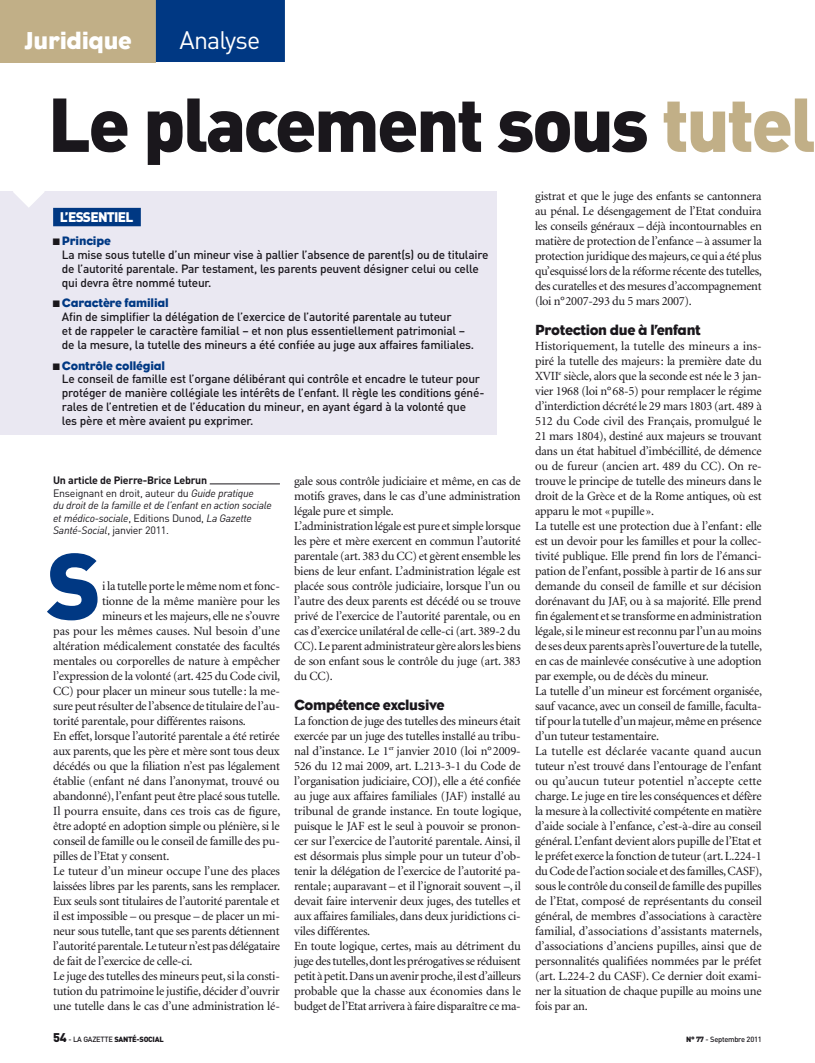
<style>
.page{position:relative;width:815px;height:1063px;background:#fff}
.page>*{position:absolute;margin:0;border:0;box-sizing:border-box;transform-origin:0 0}
.LETTRINE{font:900 92.88px "DIN";color:#003883}
.TITRE{font:900 75px "DIN";letter-spacing:-.035em;color:#1a171c}
.rubrique{font:25px "Eagle";letter-spacing:-.015em;color:#fff}
.sous-rubrique{font:25px "DIN";letter-spacing:-.035em;color:#fff}
.INTER{font:15px "Eagle";letter-spacing:-.025em;color:#1a171c}
.fiche_SURTITRE_nab{font:900 13.75px "DIN";letter-spacing:-.055em;color:#fff}
.TEXTE{font:12.5px/15px "Minion";letter-spacing:-.02em;color:#1a171c;text-align:justify}
.LETTRINE-2{font:12.5px "Minion";letter-spacing:-.02em;color:#1a171c}
.fiche_TEXTE{font:12.5px "Eagle";letter-spacing:-.015em;color:#003883}
.fiche_TEXTE-2{font:500 11.88px/13.8px "DIN";letter-spacing:-.02em;color:#1a171c}
.SIGNATURE_fonction{font:italic 10.62px/12.5px "DIN";letter-spacing:-.025em;color:#1a171c}
.SIGNATURE_auteur{font:700 10.62px "DIN";letter-spacing:-.025em;color:#1a171c}
.t1{font:900 7.5px "DIN";letter-spacing:-.035em;color:#1a171c}
.t2{font:500 7.5px "DIN";letter-spacing:-.035em;color:#1a171c}
.s1{color:#c1af87}
.s2{color:#1a171c}
.s3{font-style:normal}
.s4{font-size:12.5px}
.s5{font-weight:500}
.s6{font-weight:900}
</style>
<div class="page">
<div style="left:0;top:0;width:156px;height:62px;background:#c1af87"></div>
<div style="left:156px;top:0;width:129px;height:62px;background:#003883"></div>
<div style="left:0;top:192px;width:496px;height:243px;background:#eae8f2"></div>
<div style="left:53px;top:208px;width:88px;height:18px;background:#003883"></div>
<svg style="left:14px;top:191px;width:31px;height:16px"></svg>
<hr style="left:53px;top:484px;width:227px;height:1px;background:#1a171c">
<hr style="left:53px;top:482px;width:157px;height:3px;background:#fff">
<p class="rubrique" style="left:24px;top:26px;width:109px">Juridique</p>
<p class="sous-rubrique" style="left:180px;top:24px;width:82px">Analyse</p>
<p class="TITRE" style="left:48px;top:75px;width:770px">Le placement sous <span class="s1">tutel</span></p>
<p class="fiche_SURTITRE_nab" style="left:60px;top:208px;width:75px">L’ESSENTIEL</p>
<p class="fiche_TEXTE" style="left:53px;top:234px;width:60px"><span class="s2">■</span> Principe</p>
<p class="fiche_TEXTE-2" style="left:62px;top:248px;width:428px">La mise sous tutelle d’un mineur vise à pallier l’absence de parent(s) ou de titulaire de l’autorité parentale. Par testament, les parents peuvent désigner celui ou celle qui devra être nommé tuteur.</p>
<p class="fiche_TEXTE" style="left:53px;top:296px;width:117px"><span class="s2">■</span> Caractère familial</p>
<p class="fiche_TEXTE-2" style="left:62px;top:310px;width:414px">Afin de simplifier la délégation de l’exercice de l’autorité parentale au tuteur<br>et de rappeler le caractère familial – et non plus essentiellement patrimonial – de la mesure, la tutelle des mineurs a été confiée au juge aux affaires familiales.</p>
<p class="fiche_TEXTE" style="left:53px;top:358px;width:114px"><span class="s2">■</span> Contrôle collégial</p>
<p class="fiche_TEXTE-2" style="left:62px;top:372px;width:424px">Le conseil de famille est l’organe délibérant qui contrôle et encadre le tuteur pour protéger de manière collégiale les intérêts de l’enfant. Il règle les conditions géné&shy;rales de l’entretien et de l’éducation du mineur, en ayant égard à la volonté que<br>les père et mère avaient pu exprimer.</p>
<p class="SIGNATURE_auteur" style="left:53px;top:473px;width:156px">Un article de Pierre-Brice Lebrun</p>
<p class="SIGNATURE_fonction" style="left:53px;top:486px;width:220px"><span class="s3">Enseignant en droit, auteur du</span> Guide pratique<br>du droit de la famille et de l’enfant en action sociale et médico-sociale<span class="s3">, Editions Dunod,</span> La Gazette Santé-Social<span class="s3">, janvier 2011.</span></p>
<p class="LETTRINE" style="left:46px;top:524px;width:57px">S</p>
<p class="LETTRINE-2" style="left:102px;top:580px;width:179px">i la tutelle porte le même nom et fonc-</p>
<p class="LETTRINE-2" style="left:102px;top:595px;width:180px">tionne de la même manière pour les</p>
<p class="LETTRINE-2" style="left:102px;top:610px;width:179px">mineurs et les majeurs, elle ne s’ouvre</p>
<p class="LETTRINE-2" style="left:53px;top:625px;width:228px">pas pour les mêmes causes. Nul besoin d’une</p>
<p class="LETTRINE-2" style="left:53px;top:640px;width:228px">altération médicalement constatée des facultés</p>
<p class="LETTRINE-2" style="left:53px;top:655px;width:228px">mentales ou corporelles de nature à empêcher</p>
<p class="LETTRINE-2" style="left:53px;top:670px;width:229px">l’expression de la volonté (art. 425 du Code civil,</p>
<p class="LETTRINE-2" style="left:53px;top:685px;width:228px">CC) pour placer un mineur sous tutelle: la me-</p>
<p class="LETTRINE-2" style="left:53px;top:700px;width:228px">sure peut résulter de l’absence de titulaire de l’au-</p>
<p class="LETTRINE-2" style="left:53px;top:715px;width:194px">torité parentale, pour différentes raisons.</p>
<p class="TEXTE" style="left:53px;top:729px;width:229px">En effet, lorsque l’autorité parentale a été retirée aux parents, que les père et mère sont tous deux décédés ou que la filiation n’est pas légalement établie (enfant né dans l’anonymat, trouvé ou abandonné), l’enfant peut être placé sous tutelle.<br>Il pourra ensuite, dans ces trois cas de figure, être adopté en adoption simple ou plénière, si le conseil de famille ou le conseil de famille des pu&shy;pilles de l’Etat y consent.</p>
<p class="TEXTE" style="left:53px;top:864px;width:228px">Le tuteur d’un mineur occupe l’une des places laissées libres par les parents, sans les remplacer.<br>Eux seuls sont titulaires de l’autorité parentale et il est impossible – ou presque – de placer un mi&shy;neur sous tutelle, tant que ses parents détiennent l’autorité parentale. Le tuteur n’est pas délégataire de fait de l’exercice de celle-ci.</p>
<p class="TEXTE" style="left:53px;top:969px;width:228px">Le juge des tutelles des mineurs peut, si la consti&shy;tution du patrimoine le justifie, décider d’ouvrir une tutelle dans le cas d’une administration lé-</p>
<p class="TEXTE" style="left:294px;top:474px;width:228px">gale sous contrôle judiciaire et même, en cas de motifs graves, dans le cas d’une administration légale pure et simple.</p>
<p class="TEXTE" style="left:294px;top:519px;width:228px">L’administration légale est pure et simple lorsque les père et mère exercent en commun l’autorité parentale (art. 383 du CC) et gèrent ensemble les biens de leur enfant. L’administration légale est placée sous contrôle judiciaire, lorsque l’un ou l’autre des deux parents est décédé ou se trouve privé de l’exercice de l’autorité parentale, ou en cas d’exercice unilatéral de celle-ci (art. 389-2 du CC). Le parent administrateur gère alors les biens de son enfant sous le contrôle du juge (art. 383 du CC).</p>
<p class="INTER" style="left:294px;top:696px;width:152px">Compétence exclusive</p>
<p class="TEXTE" style="left:294px;top:714px;width:229px">La fonction de juge des tutelles des mineurs était exercée par un juge des tutelles installé au tribu&shy;nal d’instance. Le 1<sup>er</sup> janvier 2010 (loi n°2009- 526 du 12 mai 2009, art. L.213-3-1 du Code de l’organisation judiciaire, COJ), elle a été confiée au juge aux affaires familiales (JAF) installé au tribunal de grande instance. En toute logique, puisque le JAF est le seul à pouvoir se pronon&shy;cer sur l’exercice de l’autorité parentale. Ainsi, il est désormais plus simple pour un tuteur d’ob&shy;tenir la délégation de l’exercice de l’autorité pa&shy;rentale; auparavant – et il l’ignorait souvent –, il devait faire intervenir deux juges, des tutelles et aux affaires familiales, dans deux juridictions ci&shy;viles différentes.</p>
<p class="TEXTE" style="left:294px;top:939px;width:228px">En toute logique, certes, mais au détriment du juge des tutelles, dont les prérogatives se réduisent petit à petit. Dans un avenir proche, il est d’ailleurs probable que la chasse aux économies dans le budget de l’Etat arrivera à faire disparaître ce ma-</p>
<p class="TEXTE" style="left:535px;top:189px;width:228px">gistrat et que le juge des enfants se cantonnera au pénal. Le désengagement de l’Etat conduira les conseils généraux – déjà incontournables en matière de protection de l’enfance – à assumer la protection juridique des majeurs, ce qui a été plus qu’esquissé lors de la réforme récente des tutelles, des curatelles et des mesures d’accompagnement (loi n°2007-293 du 5 mars 2007).</p>
<p class="INTER" style="left:535px;top:321px;width:167px">Protection due à l’enfant</p>
<p class="TEXTE" style="left:535px;top:339px;width:228px">Historiquement, la tutelle des mineurs a ins&shy;piré la tutelle des majeurs: la première date du XVII<sup>e</sup> siècle, alors que la seconde est née le 3 jan&shy;vier 1968 (loi n°68-5) pour remplacer le régime d’interdiction décrété le 29 mars 1803 (art. 489 à 512 du Code civil des Français, promulgué le 21 mars 1804), destiné aux majeurs se trouvant dans un état habituel d’imbécillité, de démence ou de fureur (ancien art. 489 du CC). On re&shy;trouve le principe de tutelle des mineurs dans le droit de la Grèce et de la Rome antiques, où est apparu le mot «pupille».</p>
<p class="TEXTE" style="left:535px;top:519px;width:229px">La tutelle est une protection due à l’enfant: elle est un devoir pour les familles et pour la collec&shy;tivité publique. Elle prend fin lors de l’émanci&shy;pation de l’enfant, possible à partir de 16 ans sur demande du conseil de famille et sur décision dorénavant du JAF, ou à sa majorité. Elle prend fin également et se transforme en administration légale, si le mineur est reconnu par l’un au moins de ses deux parents après l’ouverture de la tutelle, en cas de mainlevée consécutive à une adoption par exemple, ou de décès du mineur.</p>
<p class="TEXTE" style="left:535px;top:684px;width:228px">La tutelle d’un mineur est forcément organisée, sauf vacance, avec un conseil de famille, faculta&shy;tif pour la tutelle d’un majeur, même en présence d’un tuteur testamentaire.</p>
<p class="TEXTE" style="left:535px;top:744px;width:229px">La tutelle est déclarée vacante quand aucun tuteur n’est trouvé dans l’entourage de l’enfant ou qu’aucun tuteur potentiel n’accepte cette charge. Le juge en tire les conséquences et défère la mesure à la collectivité compétente en matière d’aide sociale à l’enfance, c’est-à-dire au conseil général. L’enfant devient alors pupille de l’Etat et le préfet exerce la fonction de tuteur (art. L.224-1 du Code de l’action sociale et des familles, CASF), sous le contrôle du conseil de famille des pupilles de l’Etat, composé de représentants du conseil général, de membres d’associations à caractère familial, d’associations d’assistants maternels, d’associations d’anciens pupilles, ainsi que de personnalités qualifiées nommées par le préfet (art. L.224-2 du CASF). Ce dernier doit exami&shy;ner la situation de chaque pupille au moins une fois par an.</p>
<p class="t1" style="left:53px;top:1034px;width:112px"><span class="s4">54</span> <span class="s5">- LA GAZETTE</span> SANTÉ-SOCIAL</p>
<p class="t2" style="left:686px;top:1034px;width:77px"><span class="s6">N° 77</span> - Septembre 2011</p>
</div>
